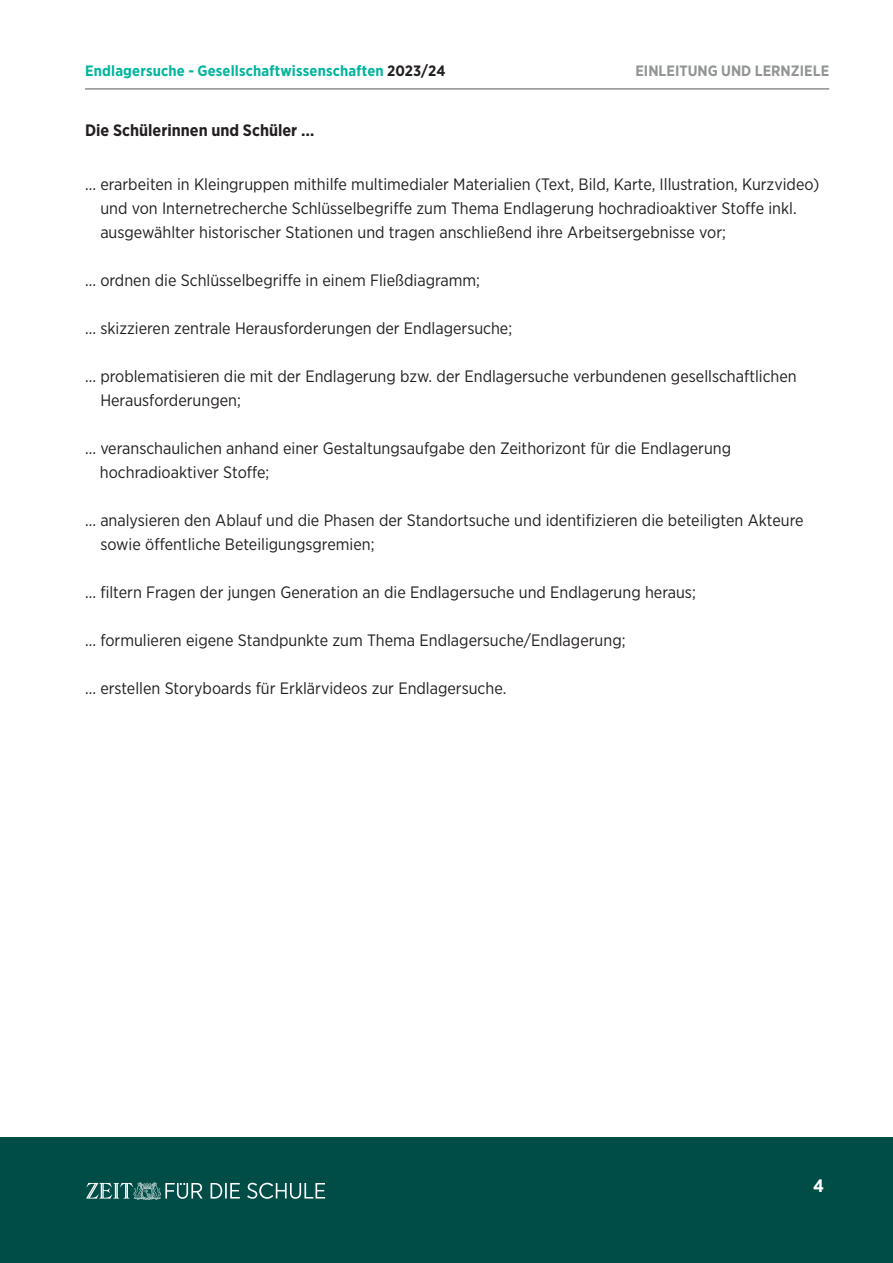
<style>
.page{position:relative;width:893px;height:1263px;background:#fff}
.page>*{position:absolute;margin:0;border:0;box-sizing:border-box;transform-origin:0 0}
.t1{font:700 18px "Gotham Narrow";color:#fff}
.Fließtext{font:16.5px/24px "Gotham Narrow";color:#231f20}
.Fließtext-2{font:700 16.5px "Gotham Narrow";color:#231f20}
.t2{font:700 15px "Gotham Narrow";letter-spacing:.01em;color:#00b59d}
.RUBRIK_OBEN_RECHTS{font:700 15px "Gotham Narrow";color:#929595}
.s1{color:#231f20}
</style>
<div class="page">
<div style="left:0;top:1137px;width:893px;height:126px;background:#004d47"></div>
<svg style="left:86px;top:1182px;width:239px;height:18px"></svg>
<hr style="left:85px;top:89px;width:744px;height:1px;background:#57585a">
<p class="t2" style="left:85px;top:61px;width:362px">Endlagersuche - Gesellschaftwissenschaften <span class="s1">2023/24</span></p>
<p class="Fließtext-2" style="left:85px;top:119px;width:231px">Die Schülerinnen und Schüler …</p>
<p class="RUBRIK_OBEN_RECHTS" style="left:635px;top:61px;width:195px">EINLEITUNG UND LERNZIELE</p>
<p class="Fließtext" style="left:100px;top:172px;width:721px;text-indent:-15px">… erarbeiten in Kleingruppen mithilfe multimedialer Materialien (Text, Bild, Karte, Illustration, Kurzvideo) und von Internetrecherche Schlüsselbegriffe zum Thema Endlagerung hochradioaktiver Stoffe inkl. ausgewählter historischer Stationen und tragen anschließend ihre Arbeitsergebnisse vor;</p>
<p class="Fließtext" style="left:85px;top:268px;width:397px">… ordnen die Schlüsselbegriffe in einem Fließdiagramm;</p>
<p class="Fließtext" style="left:85px;top:316px;width:429px">… skizzieren zentrale Herausforderungen der Endlagersuche;</p>
<p class="Fließtext" style="left:100px;top:364px;width:698px;text-indent:-15px">… problematisieren die mit der Endlagerung bzw. der Endlagersuche verbundenen gesellschaftlichen<br>Herausforderungen;</p>
<p class="Fließtext" style="left:100px;top:436px;width:633px;text-indent:-15px">… veranschaulichen anhand einer Gestaltungsaufgabe den Zeithorizont für die Endlagerung hochradioaktiver Stoffe;</p>
<p class="Fließtext" style="left:100px;top:508px;width:705px;text-indent:-15px">… analysieren den Ablauf und die Phasen der Standortsuche und identifizieren die beteiligten Akteure sowie öffentliche Beteiligungsgremien;</p>
<p class="Fließtext" style="left:85px;top:580px;width:612px">… filtern Fragen der jungen Generation an die Endlagersuche und Endlagerung heraus;</p>
<p class="Fließtext" style="left:85px;top:628px;width:542px">… formulieren eigene Standpunkte zum Thema Endlagersuche/Endlagerung;</p>
<p class="Fließtext" style="left:85px;top:676px;width:423px">… erstellen Storyboards für Erklärvideos zur Endlagersuche.</p>
<p class="t1" style="left:813px;top:1174px;width:12px">4</p>
</div>
